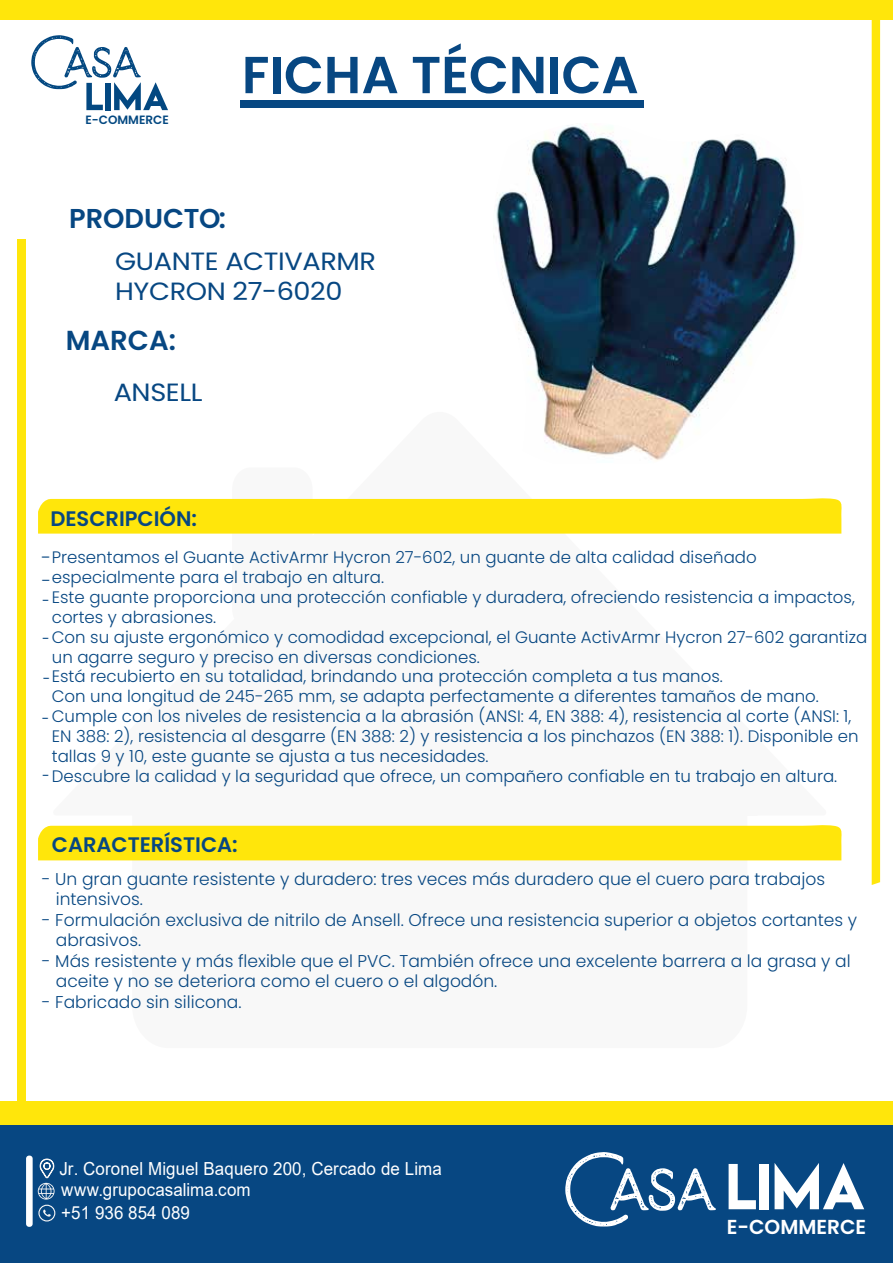
<style>
.page{position:relative;width:893px;height:1263px;background:#fff}
.page>*{position:absolute;margin:0;border:0;box-sizing:border-box;transform-origin:0 0}
.t1{font:600 52.05px "Poppins";color:#074782}
.t2{font:600 27.45px "Poppins";color:#074782}
.t3{font:600 27.3px "Poppins";color:#074782}
.t4{font:24.9px/30px "Poppins";letter-spacing:-.015em;color:#074782;scale:1.09 1}
.t5{font:600 21px "Poppins";color:#074782}
.t6{font:600 20.25px "Poppins";color:#fff}
.t7{font:300 18.6px "Poppins";color:#074782}
.t8{font:18px/20.7px "Arial";letter-spacing:.005em;color:#fff;scale:.94 1}
.t9{font:300 18px/39.5px "Poppins";color:#074782;scale:.78 1}
.t10{font:300 18px "Poppins";color:#074782}
.t11{font:300 17.1px/20.5px "Poppins";color:#074782}
.t12{font:300 16.65px/20px "Poppins";color:#074782}
.t13{font:600 12px "Poppins";color:#034881}
.s1{font-size:18px}
</style>
<div class="page">
<div style="left:0;top:1101px;width:893px;height:161px;background:#ffe60b"></div>
<div style="left:0;top:0;width:893px;height:20px;background:#ffe60b"></div>
<div style="left:872px;top:20px;width:8px;height:865px;background:#ffe60b"></div>
<div style="left:17px;top:240px;width:8px;height:950px;background:#ffe60b"></div>
<div style="left:0;top:1125px;width:893px;height:138px;background:#074782"></div>
<svg style="left:43px;top:1209px;width:8px;height:8px"></svg>
<div style="left:38px;top:1205px;width:17px;height:16px;border:1px solid #f6f6f6;border-radius:50%"></div>
<svg style="left:729px;top:1164px;width:27px;height:45px"></svg>
<div style="left:760px;top:1164px;width:9px;height:45px;background:#fff"></div>
<svg style="left:775px;top:1163px;width:89px;height:46px"></svg>
<svg style="left:565px;top:1152px;width:151px;height:74px"></svg>
<div style="left:26px;top:1155px;width:7px;height:72px;background:#fff;border-radius:3px"></div>
<svg style="left:38px;top:1158px;width:17px;height:41px"></svg>
<div style="left:240px;top:100px;width:404px;height:7px;background:#074782"></div>
<svg style="left:31px;top:35px;width:137px;height:75px"></svg>
<div style="left:38px;top:498px;width:804px;height:36px;background:#ffe60b"></div>
<div style="left:38px;top:825px;width:804px;height:35px;background:#ffe60b"></div>
<img style="left:493px;top:125px;width:303px;height:336px">
<p class="t13" style="left:86px;top:113px;width:85px">E-COMMERCE</p>
<h1 class="t1" style="left:242px;top:45px;width:398px">FICHA TÉCNICA</h1>
<h3 class="t3" style="left:69px;top:203px;width:158px">PRODUCTO:</h3>
<h3 class="t4" style="left:115px;top:246px;width:241px">GUANTE ACTIVARMR<br>HYCRON 27-6020</h3>
<h2 class="t2" style="left:66px;top:324px;width:112px">MARCA:</h2>
<h3 class="t4" style="left:114px;top:377px;width:83px">ANSELL</h3>
<p class="t5" style="left:50px;top:506px;width:148px">DESCRIPCIÓN:</p>
<p class="t12" style="left:52px;top:547px;width:817px">Presentamos el Guante ActivArmr Hycron 27-602, un guante de alta calidad diseñado especialmente para el trabajo en altura.<br>Este guante proporciona una protección confiable y duradera, ofreciendo resistencia a impactos, cortes y abrasiones.<br>Con su ajuste ergonómico y comodidad excepcional, el Guante ActivArmr Hycron 27-602 garantiza un agarre seguro y preciso en diversas condiciones.<br>Está recubierto en su totalidad, brindando una protección completa a tus manos.<br>Con una longitud de 245-265 mm, se adapta perfectamente a diferentes tamaños de mano.<br>Cumple con los niveles de resistencia a la abrasión (ANSI: 4, EN 388: 4), resistencia al corte (ANSI: 1, EN 388: 2), resistencia al desgarre (EN 388: 2) y resistencia a los pinchazos (EN 388: 1). Disponible en tallas 9 y 10, este guante se ajusta a tus necesidades.</p>
<p class="t7" style="left:42px;top:547px;width:11px">-</p>
<p class="t10" style="left:42px;top:570px;width:11px">-</p>
<p class="t9" style="left:43px;top:582px;width:11px;line-height:37.5px">- -</p>
<p class="t9" style="left:42px;top:659px;width:12px">- -</p>
<p class="t12" style="left:43px;top:766px;width:796px"><span class="s1">-</span>Descubre la calidad y la seguridad que ofrece, un compañero confiable en tu trabajo en altura.</p>
<p class="t5" style="left:52px;top:833px;width:187px">CARACTERÍSTICA:</p>
<p class="t11" style="left:56px;top:868px;width:771px;text-indent:-14px">- Un gran guante resistente y duradero: tres veces más duradero que el cuero para trabajos intensivos.</p>
<p class="t11" style="left:56px;top:909px;width:803px;text-indent:-14px">- Formulación exclusiva de nitrilo de Ansell. Ofrece una resistencia superior a objetos cortantes y abrasivos.</p>
<p class="t11" style="left:56px;top:950px;width:796px;text-indent:-14px">- Más resistente y más flexible que el PVC. También ofrece una excelente barrera a la grasa y al aceite y no se deteriora como el cuero o el algodón.</p>
<p class="t11" style="left:42px;top:991px;width:201px">- Fabricado sin silicona.</p>
<p class="t8" style="left:59px;top:1158px;width:408px">Jr. Coronel Miguel Baquero 200, Cercado de Lima www.grupocasalima.com</p>
<p class="t8" style="left:61px;top:1202px;width:138px">+51 936 854 089</p>
<p class="t6" style="left:727px;top:1215px;width:141px">E-COMMERCE</p>
</div>
